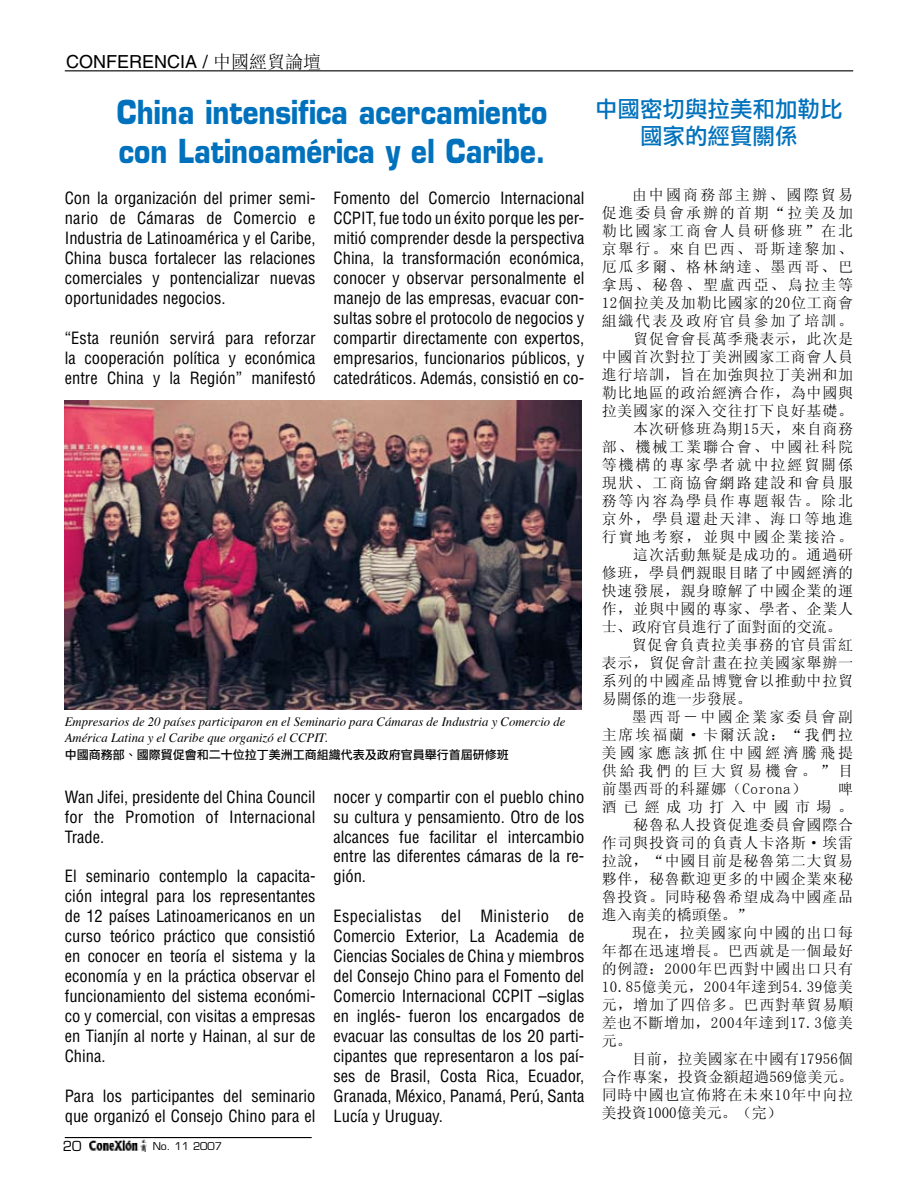
<style>
.page{position:relative;width:918px;height:1188px;background:#fff}
.page>*{position:absolute;margin:0;border:0;box-sizing:border-box;transform-origin:0 0}
.t1{font:700 32.25px/38.7px "Eurostile";color:#0071bc;scale:.85 1}
.t2{font:22.5px/27px "Li Hei Pro";color:#0071bc;text-align:center}
.t3{font:18px "Helvetica";color:#000}
.t4{font:18px "Sim Sun";color:#000}
.t5{font:condensed 16.5px/20px "Helvetica";color:#000;text-align:justify}
.t6{font:15px/18px "Sim Sun";letter-spacing:.05em;color:#000;text-align:justify}
.t7{font:15px "Sim Sun";letter-spacing:.125em;color:#000}
.t8{font:15px "Sim Sun";letter-spacing:.215em;color:#000}
.t9{font:15px "Sim Sun";letter-spacing:.145em;color:#000}
.t10{font:15px "Sim Sun";color:#000}
.t11{font:13.5px "Eurostile";color:#000}
.t12{font:italic 12.75px/15.3px "Times";color:#000}
.t13{font:12px "Li Hei Pro";color:#000}
.t14{font:10.5px "Eurostile";color:#000}
.s1{font-family:"Helvetica"}
</style>
<div class="page">
<hr style="left:65px;top:70px;width:788px;height:1px;background:#000">
<img style="left:89px;top:1138px;width:57px;height:13px">
<hr style="left:65px;top:1137px;width:247px;height:1px;background:#000">
<img style="left:65px;top:400px;width:516px;height:309px">
<p class="t3" style="left:66px;top:51px;width:64px">CON FERENCIA</p>
<p class="t4" style="left:203px;top:52px;width:120px"><span class="s1">/</span> 中國經貿論壇</p>
<h1 class="t1" style="left:117px;top:93px;width:508px">China intensifica acercamiento con Latinoamérica y el Caribe.</h1>
<p class="t5" style="left:65px;top:188px;width:252px">Con la organización del primer semi&shy;nario de Cámaras de Comercio e Industria de Latinoamérica y el Caribe, China busca fortalecer las relaciones comerciales y pontencializar nuevas oportunidades negocios.</p>
<p class="t5" style="left:65px;top:328px;width:252px">“Esta reunión servirá para reforzar la cooperación política y económica entre China y la Región” manifestó</p>
<p class="t5" style="left:334px;top:188px;width:252px">Fomento del Comercio Internacional CCPIT, fue todo un éxito porque les per&shy;mitió comprender desde la perspectiva China, la transformación económica, conocer y observar personalmente el manejo de las empresas, evacuar con&shy;sultas sobre el protocolo de negocios y compartir directamente con expertos, empresarios, funcionarios públicos, y catedráticos. Además, consistió en co-</p>
<p class="t12" style="left:65px;top:715px;width:502px">Empresarios de 20 países participaron en el Seminario para Cámaras de Industria y Comercio de<br>América Latina y el Caribe que organizó el CCPIT.</p>
<p class="t13" style="left:65px;top:748px;width:446px">中國商務部、國際貿促會和二十位拉丁美洲工商組織代表及政府官員舉行首屆研修班</p>
<p class="t5" style="left:65px;top:787px;width:252px">Wan Jifei, presidente del China Council for the Promotion of Internacional Trade.</p>
<p class="t5" style="left:65px;top:866px;width:252px">El seminario contemplo la capacita&shy;ción integral para los representantes de 12 países Latinoamericanos en un curso teórico práctico que consistió en conocer en teoría el sistema y la economía y en la práctica observar el funcionamiento del sistema económi&shy;co y comercial, con visitas a empresas en Tianjín al norte y Hainan, al sur de China.</p>
<p class="t5" style="left:65px;top:1086px;width:252px">Para los participantes del seminario que organizó el Consejo Chino para el</p>
<p class="t11" style="left:63px;top:1138px;width:20px">20</p>
<p class="t14" style="left:153px;top:1140px;width:71px">No. 11 2007</p>
<p class="t5" style="left:334px;top:787px;width:252px">nocer y compartir con el pueblo chino su cultura y pensamiento. Otro de los alcances fue facilitar el intercambio entre las diferentes cámaras de la re&shy;gión.</p>
<p class="t5" style="left:334px;top:906px;width:252px">Especialistas del Ministerio de Comercio Exterior, La Academia de Ciencias Sociales de China y miembros del Consejo Chino para el Fomento del Comercio Internacional CCPIT –siglas en inglés- fueron los encargados de evacuar las consultas de los 20 parti&shy;cipantes que representaron a los paí&shy;ses de Brasil, Costa Rica, Ecuador, Granada, México, Panamá, Perú, Santa Lucía y Uruguay.</p>
<h2 class="t2" style="left:595px;top:96px;width:249px">中國密切與拉美和加勒比國家的經貿關係</h2>
<p class="t9" style="left:632px;top:187px;width:223px">由中國商務部主辦、國際貿易</p>
<p class="t7" style="left:602px;top:205px;width:253px">促進委員會承辦的首期“拉美及加</p>
<p class="t7" style="left:602px;top:223px;width:253px">勒比國家工商會人員研修班”在北</p>
<p class="t7" style="left:602px;top:241px;width:253px">京舉行。來自巴西、哥斯達黎加、</p>
<p class="t7" style="left:602px;top:259px;width:253px">厄瓜多爾、格林納達、墨西哥、巴</p>
<p class="t7" style="left:602px;top:277px;width:253px">拿馬、秘魯、聖盧西亞、烏拉圭等</p>
<p class="t6" style="left:602px;top:293px;width:253px">12個拉美及加勒比國家的20位工商會</p>
<p class="t7" style="left:602px;top:313px;width:253px">組織代表及政府官員參加了培訓。</p>
<p class="t6" style="left:602px;top:329px;width:253px">　　貿促會會長萬季飛表示，此次是</p>
<p class="t6" style="left:602px;top:347px;width:253px">中國首次對拉丁美洲國家工商會人員</p>
<p class="t6" style="left:602px;top:365px;width:253px">進行培訓，旨在加強與拉丁美洲和加</p>
<p class="t6" style="left:602px;top:383px;width:253px">勒比地區的政治經濟合作，為中國與</p>
<p class="t6" style="left:602px;top:401px;width:253px">拉美國家的深入交往打下良好基礎。</p>
<p class="t6" style="left:602px;top:419px;width:253px">　　本次研修班為期15天，來自商務</p>
<p class="t7" style="left:602px;top:439px;width:253px">部、機械工業聯合會、中國社科院</p>
<p class="t7" style="left:602px;top:457px;width:253px">等機構的專家學者就中拉經貿關係</p>
<p class="t7" style="left:602px;top:475px;width:253px">現狀、工商協會網路建設和會員服</p>
<p class="t7" style="left:602px;top:493px;width:253px">務等內容為學員作專題報告。除北</p>
<p class="t7" style="left:602px;top:511px;width:253px">京外，學員還赴天津、海口等地進</p>
<p class="t7" style="left:602px;top:529px;width:253px">行實地考察，並與中國企業接洽。</p>
<p class="t6" style="left:602px;top:545px;width:253px">　　這次活動無疑是成功的。通過研</p>
<p class="t6" style="left:602px;top:563px;width:253px">修班，學員們親眼目睹了中國經濟的</p>
<p class="t6" style="left:602px;top:581px;width:253px">快速發展，親身瞭解了中國企業的運</p>
<p class="t6" style="left:602px;top:599px;width:253px">作，並與中國的專家、學者、企業人</p>
<p class="t10" style="left:602px;top:619px;width:242px">士、政府官員進行了面對面的交流。</p>
<p class="t6" style="left:632px;top:635px;width:223px">貿促會負責拉美事務的官員雷紅</p>
<p class="t6" style="left:602px;top:653px;width:253px">表示，貿促會計畫在拉美國家舉辦一</p>
<p class="t6" style="left:602px;top:671px;width:253px">系列的中國產品博覽會以推動中拉貿</p>
<p class="t10" style="left:602px;top:691px;width:151px">易關係的進一步發展。</p>
<p class="t9" style="left:632px;top:709px;width:223px">墨西哥－中國企業家委員會副</p>
<p class="t7" style="left:602px;top:727px;width:253px">主席埃福蘭·卡爾沃說：“我們拉</p>
<p class="t8" style="left:602px;top:745px;width:253px">美國家應該抓住中國經濟騰飛提</p>
<p class="t8" style="left:602px;top:763px;width:253px">供給我們的巨大貿易機會。”目</p>
<p class="t6" style="left:602px;top:779px;width:206px">前墨西哥的科羅娜（Corona）</p>
<p class="t6" style="left:602px;top:779px;width:253px;text-indent:237px">啤酒已經成功打入中國市場。　　秘魯私人投資促進委員會國際合作司與投資司的負責人卡洛斯·埃雷拉說，“中國目前是秘魯第二大貿易夥伴，秘魯歡迎更多的中國企業來秘魯投資。同時秘魯希望成為中國產品進入南美的橋頭堡。”</p>
<p class="t6" style="left:602px;top:923px;width:253px;text-indent:30px">現在，拉美國家向中國的出口每年都在迅速增長。巴西就是一個最好的例證：2000年巴西對中國出口只有10.85億美元，2004年達到54.39億美元，增加了四倍多。巴西對華貿易順差也不斷增加，2004年達到17.3億美元。</p>
<p class="t6" style="left:602px;top:1049px;width:253px;text-indent:30px">目前，拉美國家在中國有17956個合作專案，投資金額超過569億美元。同時中國也宣佈將在未來10年中向拉美投資1000億美元。（完）</p>
</div>
